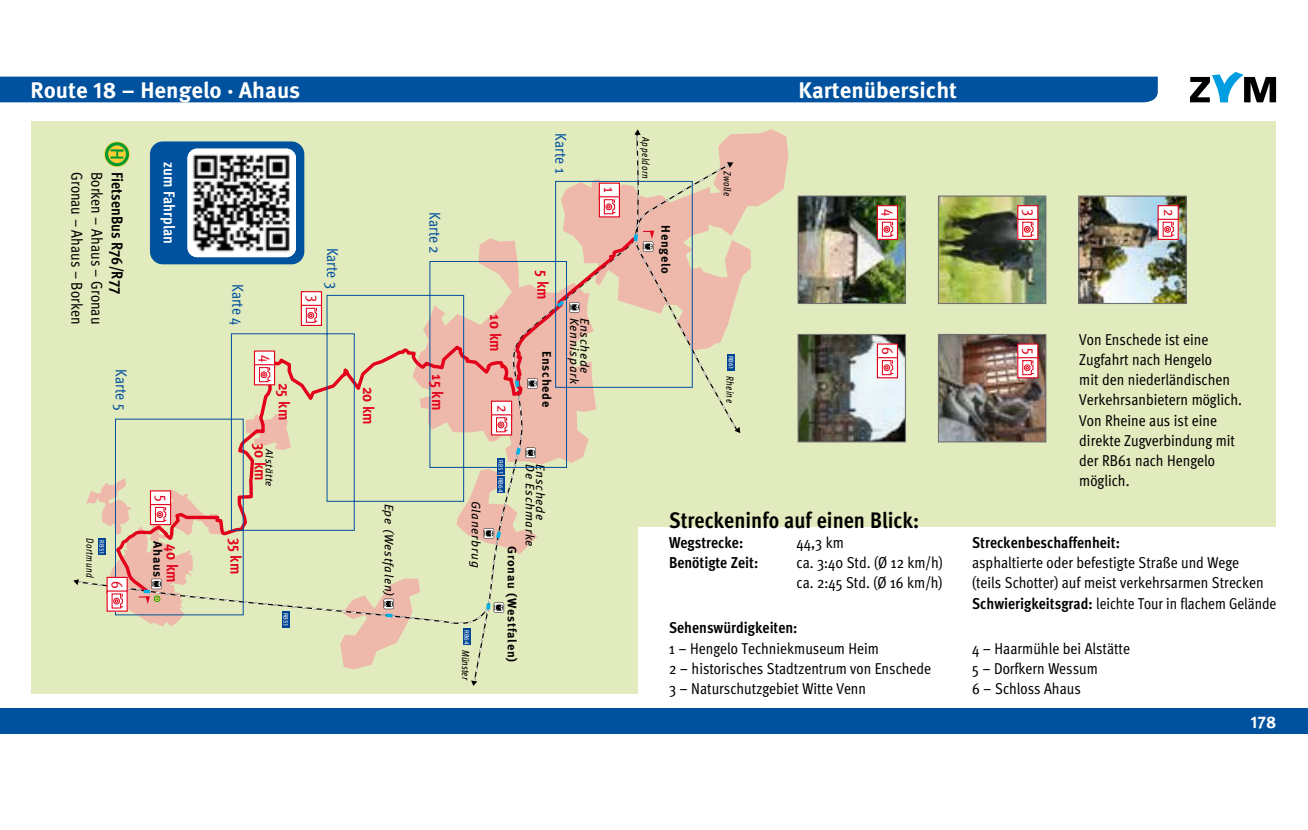
<style>
.page{position:relative;width:1308px;height:830px;background:#fff}
.page>*{position:absolute;margin:0;border:0;box-sizing:border-box;transform-origin:0 0}
.t1{font:700 22.5px "Meta Pro";color:#fff}
.t2{font:700 condensed 22.5px "Meta OT";color:#000}
.t3{font:700 16.88px "Meta Pro";color:#fff}
.t4{font:condensed 15.75px/20.2px "Meta OT";color:#000}
.t5{font:700 condensed 15.75px "Meta OT";color:#000}
.t6{font:700 condensed 15.75px "Meta OT";letter-spacing:-.005em;color:#e2001a}
.t7{font:condensed 15.75px "Meta OT";color:#00519e}
.t8{font:condensed 15.75px "Meta OT";color:#e2001a}
.t9{font:700 condensed 15.75px "Meta Pro";color:#fff}
.t10{font:italic 12.38px/10.3px "Meta Pro";letter-spacing:.055em;color:#000}
.t11{font:700 12.38px "Meta Pro";letter-spacing:.06em;color:#000}
.t12{font:italic 10.35px "Meta Pro";letter-spacing:.055em;color:#000;scale:.81 1}
.t13{font:italic 10.35px "Meta Pro";letter-spacing:.055em;color:#000}
.t14{font:6.75px "Transit Print OT Bld";color:#fff}
.s1{font-weight:700}
</style>
<div class="page">
<div style="left:32px;top:121px;width:1244px;height:572px;background:#e2ebbd"></div>
<svg style="left:640px;top:129px;width:148px;height:154px"></svg>
<svg style="left:471px;top:680px;width:6px;height:5px"></svg>
<svg style="left:634px;top:129px;width:6px;height:6px"></svg>
<svg style="left:73px;top:579px;width:6px;height:6px"></svg>
<svg style="left:340px;top:615px;width:80px;height:54px"></svg>
<svg style="left:633px;top:162px;width:107px;height:271px"></svg>
<div style="left:282px;top:610px;width:7px;height:17px;background:#004494"></div>
<svg style="left:115px;top:181px;width:578px;height:434px"></svg>
<div style="left:638px;top:527px;width:656px;height:175px;background:#fff"></div>
<div style="left:301px;top:291px;width:21px;height:17px;background:#fff;border:1px solid #e2001a"></div>
<svg style="left:303px;top:306px;width:17px;height:18px"></svg>
<svg style="left:306px;top:307px;width:11px;height:16px"></svg>
<div style="left:301px;top:304px;width:21px;height:22px;border:1px solid #e2001a"></div>
<div style="left:599px;top:182px;width:21px;height:17px;background:#fff;border:1px solid #e2001a"></div>
<svg style="left:601px;top:198px;width:17px;height:17px"></svg>
<svg style="left:604px;top:199px;width:11px;height:15px"></svg>
<div style="left:599px;top:196px;width:21px;height:21px;border:1px solid #e2001a"></div>
<svg style="left:412px;top:238px;width:184px;height:316px"></svg>
<div style="left:491px;top:414px;width:21px;height:21px;border:1px solid #e2001a"></div>
<img style="left:1080px;top:197px;width:104px;height:105px">
<div style="left:1078px;top:195px;width:108px;height:109px;border:1px solid #707172"></div>
<div style="left:1157px;top:205px;width:21px;height:17px;background:#fff;border:1px solid #e2001a"></div>
<div style="left:1158px;top:219px;width:20px;height:20px;background:#fff"></div>
<svg style="left:1162px;top:221px;width:12px;height:16px"></svg>
<div style="left:1157px;top:219px;width:21px;height:21px;border:1px solid #e2001a"></div>
<img style="left:940px;top:197px;width:104px;height:105px">
<div style="left:938px;top:195px;width:108px;height:109px;border:1px solid #707172"></div>
<div style="left:1017px;top:205px;width:21px;height:17px;background:#fff;border:1px solid #e2001a"></div>
<div style="left:1017px;top:219px;width:20px;height:20px;background:#fff"></div>
<svg style="left:1022px;top:221px;width:12px;height:16px"></svg>
<div style="left:1017px;top:219px;width:21px;height:21px;border:1px solid #e2001a"></div>
<div style="left:254px;top:350px;width:21px;height:17px;background:#fff;border:1px solid #e2001a"></div>
<div style="left:254px;top:364px;width:20px;height:20px;background:#fff"></div>
<svg style="left:259px;top:367px;width:12px;height:15px"></svg>
<div style="left:254px;top:364px;width:21px;height:21px;border:1px solid #e2001a"></div>
<img style="left:799px;top:336px;width:105px;height:104px">
<div style="left:797px;top:334px;width:109px;height:108px;border:1px solid #707172"></div>
<div style="left:877px;top:343px;width:21px;height:17px;background:#fff;border:1px solid #e2001a"></div>
<svg style="left:879px;top:359px;width:17px;height:17px"></svg>
<svg style="left:882px;top:360px;width:11px;height:15px"></svg>
<div style="left:877px;top:357px;width:21px;height:21px;border:1px solid #e2001a"></div>
<img style="left:799px;top:197px;width:105px;height:105px">
<div style="left:797px;top:195px;width:109px;height:109px;border:1px solid #707172"></div>
<div style="left:877px;top:205px;width:21px;height:17px;background:#fff;border:1px solid #e2001a"></div>
<svg style="left:879px;top:221px;width:17px;height:17px"></svg>
<svg style="left:882px;top:221px;width:11px;height:16px"></svg>
<div style="left:877px;top:219px;width:21px;height:21px;border:1px solid #e2001a"></div>
<img style="left:940px;top:336px;width:104px;height:104px">
<div style="left:938px;top:334px;width:108px;height:108px;border:1px solid #707172"></div>
<div style="left:1017px;top:343px;width:21px;height:17px;background:#fff;border:1px solid #e2001a"></div>
<div style="left:1017px;top:357px;width:20px;height:20px;background:#fff"></div>
<svg style="left:1022px;top:360px;width:12px;height:15px"></svg>
<div style="left:1017px;top:357px;width:21px;height:21px;border:1px solid #e2001a"></div>
<svg style="left:86px;top:478px;width:139px;height:148px"></svg>
<svg style="left:104px;top:141px;width:26px;height:26px"></svg>
<svg style="left:105px;top:142px;width:24px;height:24px"></svg>
<svg style="left:108px;top:145px;width:18px;height:18px"></svg>
<svg style="left:110px;top:149px;width:13px;height:9px"></svg>
<div style="left:0;top:77px;width:1157px;height:25px;background:#00519e"></div>
<div style="left:0;top:708px;width:1307px;height:25px;background:#00519e"></div>
<svg style="left:1190px;top:102px;width:86px;height:1px"></svg>
<svg style="left:1190px;top:72px;width:86px;height:30px"></svg>
<div style="left:150px;top:141px;width:154px;height:123px;background:#00519e;border-radius:13px"></div>
<img style="left:187px;top:148px;width:109px;height:109px">
<h1 class="t1" style="left:30px;top:76px;width:271px">Route 18 – Hengelo · Ahaus</h1>
<h1 class="t1" style="left:798px;top:76px;width:160px">Kartenübersicht</h1>
<p class="t4" style="left:88px;top:172px;width:153px;rotate:90deg">Gronau – Ahaus – Borken</p>
<p class="t4" style="left:108px;top:172px;width:153px;rotate:90deg">Borken – Ahaus – Gronau</p>
<p class="t5" style="left:127px;top:172px;width:123px;rotate:90deg">FietsenBus R76/R77</p>
<p class="t7" style="left:131px;top:369px;width:42px;rotate:90deg">Karte 5</p>
<p class="t9" style="left:181px;top:162px;width:83px;rotate:90deg">zum Fahrplan</p>
<p class="t12" style="left:98px;top:537px;width:50px;rotate:90deg">Dortmund</p>
<p class="t14" style="left:106px;top:540px;width:16px;rotate:90deg">RB51</p>
<p class="t8" style="left:127px;top:580px;width:9px;rotate:90deg">6</p>
<p class="t8" style="left:173px;top:494px;width:8px;rotate:90deg">5</p>
<p class="t11" style="left:167px;top:540px;width:38px;rotate:90deg">Ahaus</p>
<p class="t6" style="left:182px;top:544px;width:40px;rotate:90deg">40 km</p>
<p class="t7" style="left:248px;top:284px;width:43px;rotate:90deg">Karte 4</p>
<p class="t8" style="left:277px;top:354px;width:9px;rotate:90deg">4</p>
<p class="t6" style="left:294px;top:382px;width:39px;rotate:90deg">25 km</p>
<p class="t6" style="left:270px;top:442px;width:39px;rotate:90deg">30 km</p>
<p class="t13" style="left:277px;top:449px;width:39px;rotate:90deg">Alstätte</p>
<p class="t7" style="left:343px;top:247px;width:43px;rotate:90deg">Karte 3</p>
<p class="t8" style="left:324px;top:295px;width:9px;rotate:90deg">3</p>
<p class="t6" style="left:246px;top:537px;width:38px;rotate:90deg">35 km</p>
<p class="t14" style="left:290px;top:612px;width:16px;rotate:90deg">RB51</p>
<p class="t6" style="left:378px;top:386px;width:40px;rotate:90deg">20 km</p>
<p class="t10" style="left:395px;top:503px;width:95px;rotate:90deg">Epe (Westfalen)</p>
<p class="t7" style="left:445px;top:212px;width:43px;rotate:90deg">Karte 2</p>
<p class="t6" style="left:448px;top:374px;width:38px;rotate:90deg">15 km</p>
<p class="t7" style="left:571px;top:133px;width:42px;rotate:90deg">Karte 1</p>
<p class="t8" style="left:619px;top:187px;width:7px;rotate:90deg">1</p>
<p class="t6" style="left:506px;top:314px;width:39px;rotate:90deg">10 km</p>
<p class="t8" style="left:513px;top:404px;width:9px;rotate:90deg">2</p>
<p class="t6" style="left:553px;top:270px;width:31px;rotate:90deg">5 km</p>
<p class="t11" style="left:556px;top:350px;width:58px;rotate:90deg">Enschede</p>
<p class="t10" style="left:591px;top:317px;width:68px;rotate:90deg">Enschede<br>Kennispark</p>
<p class="t10" style="left:482px;top:500px;width:69px;rotate:90deg">Glanerbrug</p>
<p class="t14" style="left:471px;top:629px;width:16px;rotate:90deg">RB64</p>
<p class="t12" style="left:474px;top:649px;width:39px;rotate:90deg">Münster</p>
<p class="t14" style="left:505px;top:459px;width:34px;rotate:90deg">RB51 RB64</p>
<p class="t11" style="left:522px;top:545px;width:118px;rotate:90deg">Gronau (Westfalen)</p>
<p class="t10" style="left:546px;top:464px;width:84px;rotate:90deg">Enschede<br>De Eschmarke</p>
<p class="t12" style="left:654px;top:137px;width:53px;rotate:90deg">Appeldorn</p>
<p class="t11" style="left:675px;top:225px;width:50px;rotate:90deg">Hengelo</p>
<p class="t12" style="left:735px;top:171px;width:33px;rotate:90deg">Zwolle</p>
<p class="t8" style="left:900px;top:209px;width:9px;rotate:90deg">4</p>
<p class="t8" style="left:1040px;top:209px;width:9px;rotate:90deg">3</p>
<p class="t8" style="left:1179px;top:209px;width:9px;rotate:90deg">2</p>
<p class="t14" style="left:735px;top:355px;width:16px;rotate:90deg">RB61</p>
<p class="t12" style="left:738px;top:375px;width:35px;rotate:90deg">Rheine</p>
<p class="t8" style="left:897px;top:347px;width:9px;rotate:90deg">6</p>
<h1 class="t2" style="left:669px;top:505px;width:252px">Streckeninfo auf einen Blick:</h1>
<p class="t5" style="left:669px;top:532px;width:76px">Wegstrecke:</p>
<p class="t4" style="left:796px;top:531px;width:49px">44,3 km</p>
<p class="t5" style="left:669px;top:552px;width:91px">Benötigte Zeit:</p>
<p class="t4" style="left:796px;top:551px;width:148px">ca. 3:40 Std. (Ø 12 km/h) ca. 2:45 Std. (Ø 16 km/h)</p>
<p class="t8" style="left:1040px;top:347px;width:8px;rotate:90deg">5</p>
<p class="t4" style="left:1079px;top:328px;width:164px">Von Enschede ist eine<br>Zugfahrt nach Hengelo<br>mit den niederländischen<br>Verkehrsanbietern möglich.<br>Von Rheine aus ist eine direkte Zugverbindung mit der RB61 nach Hengelo möglich.</p>
<p class="t5" style="left:972px;top:532px;width:149px">Streckenbeschaffenheit:</p>
<p class="t4" style="left:972px;top:551px;width:306px">asphaltierte oder befestigte Straße und Wege<br>(teils Schotter) auf meist verkehrsarmen Strecken<br><span class="s1">Schwierigkeitsgrad:</span> leichte Tour in flachem Gelände</p>
<p class="t5" style="left:669px;top:617px;width:130px">Sehenswürdigkeiten:</p>
<p class="t4" style="left:669px;top:637px;width:264px">1 – Hengelo Techniekmuseum Heim<br>2 – historisches Stadtzentrum von Enschede<br>3 – Naturschutzgebiet Witte Venn</p>
<p class="t4" style="left:972px;top:637px;width:159px">4 – Haarmühle bei Alstätte<br>5 – Dorfkern Wessum<br>6 – Schloss Ahaus</p>
<p class="t3" style="left:1250px;top:711px;width:27px">178</p>
</div>
